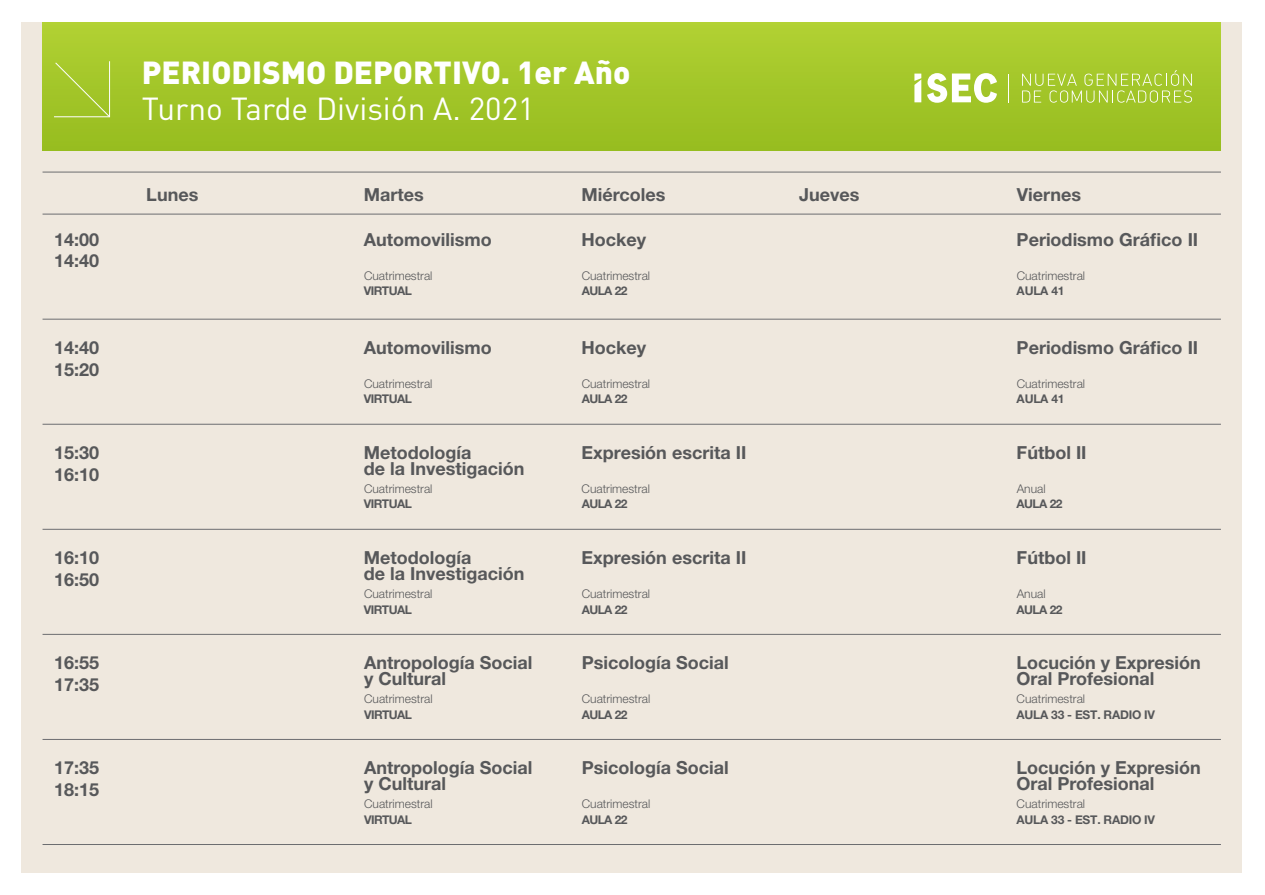
<style>
.page{position:relative;width:1265px;height:895px;background:#fff}
.page>*{position:absolute;margin:0;border:0;box-sizing:border-box;transform-origin:0 0}
.t1{font:900 31.5px "DIN Pro";color:#fff}
.t2{font:31.5px "DIN Pro";color:#fff}
.t3{font:700 18px/21.6px "Helvetica Neue LT Std";color:#57585a}
.t4{font:300 12px "Helvetica Neue LT Std";color:#57585a}
.t5{font:700 12px "Helvetica Neue LT Std";letter-spacing:-.045em;color:#57585a}
.t6{font:700 12px "Helvetica Neue LT Std";letter-spacing:-.02em;color:#57585a}
</style>
<div class="page">
<div style="left:21px;top:22px;width:1221px;height:850px;background:#efe8de"></div>
<div style="left:43px;top:22px;width:1177px;height:129px;background:linear-gradient(to right,#a4c729,#a4c72a)"></div>
<svg style="left:1022px;top:70px;width:169px;height:33px;background:#afce47"></svg>
<svg style="left:1007px;top:74px;width:1px;height:28px"></svg>
<svg style="left:927px;top:73px;width:70px;height:30px;background:#d4e49b"></svg>
<svg style="left:914px;top:74px;width:7px;height:28px"></svg>
<hr style="left:43px;top:172px;width:1177px;height:1px;background:#6c6d70">
<hr style="left:43px;top:214px;width:1177px;height:1px;background:#6c6d70">
<hr style="left:43px;top:319px;width:1177px;height:1px;background:#6c6d70">
<hr style="left:43px;top:424px;width:1177px;height:1px;background:#6c6d70">
<hr style="left:43px;top:529px;width:1177px;height:1px;background:#6c6d70">
<hr style="left:43px;top:634px;width:1177px;height:1px;background:#6c6d70">
<hr style="left:43px;top:739px;width:1177px;height:1px;background:#6c6d70">
<hr style="left:43px;top:844px;width:1177px;height:1px;background:#6c6d70">
<svg style="left:53px;top:60px;width:58px;height:58px;background:#a7c934"></svg>
<h1 class="t1" style="left:142px;top:51px;width:490px">PERIODISMO DEPORTIVO. 1er Año</h1>
<h1 class="t2" style="left:142px;top:87px;width:394px">Turno Tarde División A. 2021</h1>
<p class="t3" style="left:146px;top:183px;width:54px">Lunes</p>
<p class="t3" style="left:364px;top:183px;width:61px">Martes</p>
<p class="t3" style="left:581px;top:183px;width:85px">Miércoles</p>
<p class="t3" style="left:799px;top:183px;width:62px">Jueves</p>
<p class="t3" style="left:1016px;top:183px;width:66px">Viernes</p>
<p class="t3" style="left:54px;top:228px;width:47px">14:00<br>14:40</p>
<p class="t3" style="left:364px;top:228px;width:129px">Automovilismo</p>
<p class="t4" style="left:364px;top:268px;width:70px">Cuatrimestral</p>
<p class="t5" style="left:364px;top:283px;width:49px">VIRTUAL</p>
<p class="t3" style="left:581px;top:228px;width:66px">Hockey</p>
<p class="t4" style="left:581px;top:268px;width:70px">Cuatrimestral</p>
<p class="t5" style="left:581px;top:283px;width:47px">AULA 22</p>
<p class="t3" style="left:1016px;top:228px;width:183px">Periodismo Gráfico II</p>
<p class="t4" style="left:1016px;top:268px;width:70px">Cuatrimestral</p>
<p class="t5" style="left:1016px;top:283px;width:49px">AULA 41</p>
<p class="t3" style="left:54px;top:336px;width:47px">14:40<br>15:20</p>
<p class="t3" style="left:364px;top:336px;width:129px">Automovilismo</p>
<p class="t4" style="left:364px;top:376px;width:70px">Cuatrimestral</p>
<p class="t5" style="left:364px;top:391px;width:49px">VIRTUAL</p>
<p class="t3" style="left:581px;top:336px;width:66px">Hockey</p>
<p class="t4" style="left:581px;top:376px;width:70px">Cuatrimestral</p>
<p class="t5" style="left:581px;top:391px;width:47px">AULA 22</p>
<p class="t3" style="left:1016px;top:336px;width:183px">Periodismo Gráfico II</p>
<p class="t4" style="left:1016px;top:376px;width:70px">Cuatrimestral</p>
<p class="t5" style="left:1016px;top:391px;width:49px">AULA 41</p>
<p class="t3" style="left:54px;top:441px;width:47px">15:30<br>16:10</p>
<p class="t3" style="left:364px;top:444px;width:162px;line-height:15.6px">Metodología<br>de la Investigación</p>
<p class="t4" style="left:364px;top:481px;width:70px">Cuatrimestral</p>
<p class="t5" style="left:364px;top:496px;width:49px">VIRTUAL</p>
<p class="t3" style="left:581px;top:441px;width:166px">Expresión escrita II</p>
<p class="t4" style="left:581px;top:481px;width:70px">Cuatrimestral</p>
<p class="t5" style="left:581px;top:496px;width:47px">AULA 22</p>
<p class="t3" style="left:1016px;top:441px;width:71px">Fútbol II</p>
<p class="t4" style="left:1016px;top:481px;width:30px">Anual</p>
<p class="t5" style="left:1016px;top:496px;width:47px">AULA 22</p>
<p class="t3" style="left:54px;top:546px;width:47px">16:10<br>16:50</p>
<p class="t3" style="left:364px;top:549px;width:162px;line-height:15.6px">Metodología<br>de la Investigación</p>
<p class="t4" style="left:364px;top:586px;width:70px">Cuatrimestral</p>
<p class="t5" style="left:364px;top:601px;width:49px">VIRTUAL</p>
<p class="t3" style="left:581px;top:546px;width:166px">Expresión escrita II</p>
<p class="t4" style="left:581px;top:586px;width:70px">Cuatrimestral</p>
<p class="t5" style="left:581px;top:601px;width:47px">AULA 22</p>
<p class="t3" style="left:1016px;top:546px;width:71px">Fútbol II</p>
<p class="t4" style="left:1016px;top:586px;width:30px">Anual</p>
<p class="t5" style="left:1016px;top:601px;width:47px">AULA 22</p>
<p class="t3" style="left:54px;top:651px;width:47px">16:55<br>17:35</p>
<p class="t3" style="left:364px;top:654px;width:170px;line-height:15.6px">Antropología Social y Cultural</p>
<p class="t4" style="left:364px;top:691px;width:70px">Cuatrimestral</p>
<p class="t5" style="left:364px;top:706px;width:49px">VIRTUAL</p>
<p class="t3" style="left:581px;top:651px;width:148px">Psicología Social</p>
<p class="t4" style="left:581px;top:691px;width:70px">Cuatrimestral</p>
<p class="t5" style="left:581px;top:706px;width:47px">AULA 22</p>
<p class="t3" style="left:1016px;top:654px;width:186px;line-height:15.6px">Locución y Expresión<br>Oral Profesional</p>
<p class="t4" style="left:1016px;top:691px;width:70px">Cuatrimestral</p>
<p class="t6" style="left:1016px;top:706px;width:140px">AULA 33 - EST. RADIO IV</p>
<p class="t3" style="left:54px;top:756px;width:47px">17:35<br>18:15</p>
<p class="t3" style="left:364px;top:759px;width:170px;line-height:15.6px">Antropología Social y Cultural</p>
<p class="t4" style="left:364px;top:796px;width:70px">Cuatrimestral</p>
<p class="t5" style="left:364px;top:811px;width:49px">VIRTUAL</p>
<p class="t3" style="left:581px;top:756px;width:148px">Psicología Social</p>
<p class="t4" style="left:581px;top:796px;width:70px">Cuatrimestral</p>
<p class="t5" style="left:581px;top:811px;width:47px">AULA 22</p>
<p class="t3" style="left:1016px;top:759px;width:186px;line-height:15.6px">Locución y Expresión<br>Oral Profesional</p>
<p class="t4" style="left:1016px;top:796px;width:70px">Cuatrimestral</p>
<p class="t6" style="left:1016px;top:811px;width:140px">AULA 33 - EST. RADIO IV</p>
</div>
